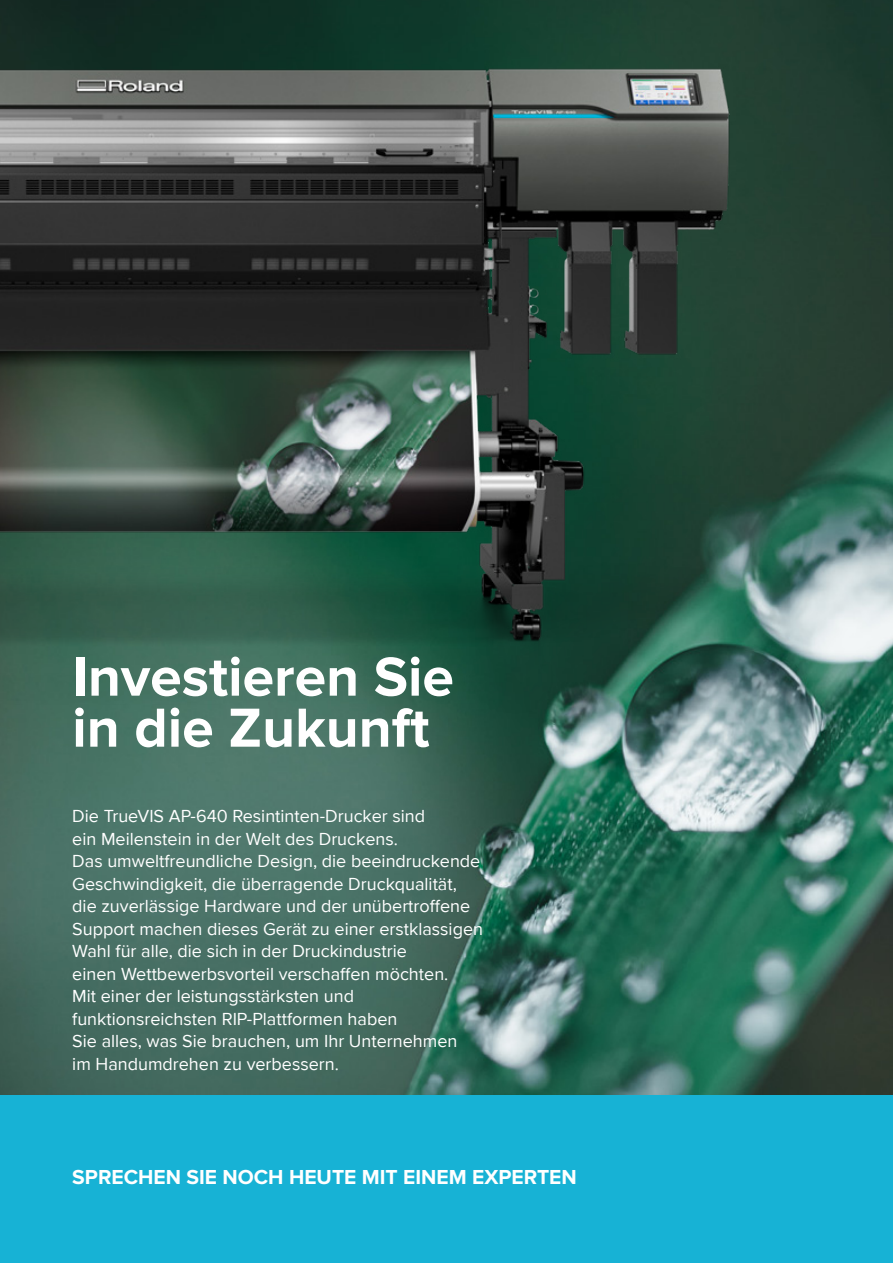
<style>
.page{position:relative;width:893px;height:1263px;background:#fff}
.page>*{position:absolute;margin:0;border:0;box-sizing:border-box;transform-origin:0 0}
.t1{font:700 57px/51px "Proxima Nova";color:#fff}
.t2{font:700 21px "Proxima Nova";color:#fff}
.t3{font:18px/22.5px "Proxima Nova";color:#fff}
</style>
<div class="page">
<img style="left:0;top:0;width:893px;height:1096px">
<img style="left:0;top:3px;width:842px;height:711px">
<div style="left:0;top:1096px;width:893px;height:167px;background:#17b2d5"></div>
<h1 class="t1" style="left:72px;top:654px;width:383px">Investieren Sie in die Zukunft</h1>
<p class="t3" style="left:72px;top:805px;width:412px">Die TrueVIS AP-640 Resintinten-Drucker sind<br>ein Meilenstein in der Welt des Druckens.<br>Das umweltfreundliche Design, die beeindruckende Geschwindigkeit, die überragende Druckqualität, die zuverlässige Hardware und der unübertroffene Support machen dieses Gerät zu einer erstklassigen Wahl für alle, die sich in der Druckindustrie<br>einen Wettbewerbsvorteil verschaffen möchten.<br>Mit einer der leistungsstärksten und funktionsreichsten RIP-Plattformen haben<br>Sie alles, was Sie brauchen, um Ihr Unternehmen<br>im Handumdrehen zu verbessern.</p>
<p class="t2" style="left:72px;top:1167px;width:506px">SPRECHEN SIE NOCH HEUTE MIT EINEM EXPERTEN</p>
</div>
